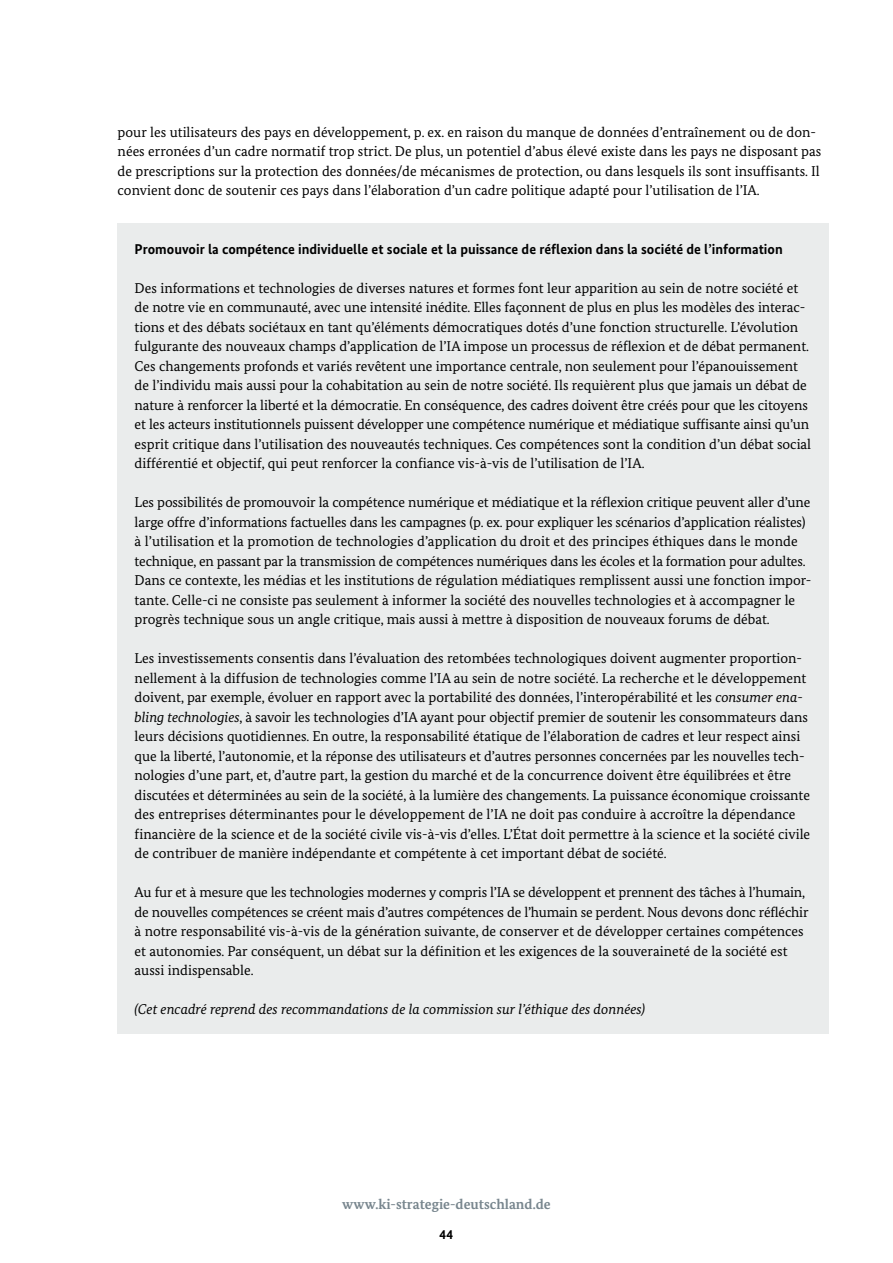
<style>
.page{position:relative;width:893px;height:1263px;background:#fff}
.page>*{position:absolute;margin:0;border:0;box-sizing:border-box;transform-origin:0 0}
.t1{font:14.25px/19.5px "Bundes Serif";color:#000}
.t2{font:700 14.25px "Bundes Sans";color:#000}
.t3{font:italic 14.25px "Bundes Serif";color:#000}
.t4{font:700 14.25px "Bundes Serif";color:#78868e}
.t5{font:700 13.5px "Bundes Sans";color:#000}
.s1{font-style:italic}
</style>
<div class="page">
<div style="left:118px;top:223px;width:711px;height:50px;background:#eaecec"></div>
<div style="left:118px;top:262px;width:711px;height:226px;background:#eaecec"></div>
<div style="left:118px;top:477px;width:711px;height:167px;background:#eaecec"></div>
<div style="left:118px;top:633px;width:711px;height:245px;background:#eaecec"></div>
<div style="left:118px;top:867px;width:711px;height:128px;background:#eaecec"></div>
<div style="left:118px;top:984px;width:711px;height:50px;background:#eaecec"></div>
<p class="t1" style="left:118px;top:122px;width:705px">pour les utilisateurs des pays en développement, p. ex. en raison du manque de données d’entraînement ou de don&shy;nées erronées d’un cadre normatif trop strict. De plus, un potentiel d’abus élevé existe dans les pays ne disposant pas de prescriptions sur la protection des données/de mécanismes de protection, ou dans lesquels ils sont insuffisants. Il convient donc de soutenir ces pays dans l’élaboration d’un cadre politique adapté pour l’utilisation de l’IA.</p>
<h4 class="t2" style="left:135px;top:240px;width:650px">Promouvoir la compétence individuelle et sociale et la puissance de réflexion dans la société de l’information</h4>
<p class="t1" style="left:135px;top:278px;width:678px">Des informations et technologies de diverses natures et formes font leur apparition au sein de notre société et de notre vie en communauté, avec une intensité inédite. Elles façonnent de plus en plus les modèles des interac&shy;tions et des débats sociétaux en tant qu’éléments démocratiques dotés d’une fonction structurelle. L’évolution fulgurante des nouveaux champs d’application de l’IA impose un processus de réflexion et de débat permanent.<br>Ces changements profonds et variés revêtent une importance centrale, non seulement pour l’épanouissement de l’individu mais aussi pour la cohabitation au sein de notre société. Ils requièrent plus que jamais un débat de nature à renforcer la liberté et la démocratie. En conséquence, des cadres doivent être créés pour que les citoyens et les acteurs institutionnels puissent développer une compétence numérique et médiatique suffisante ainsi qu’un esprit critique dans l’utilisation des nouveautés techniques. Ces compétences sont la condition d’un débat social différentié et objectif, qui peut renforcer la confiance vis-à-vis de l’utilisation de l’IA.</p>
<p class="t1" style="left:135px;top:492px;width:678px">Les possibilités de promouvoir la compétence numérique et médiatique et la réflexion critique peuvent aller d’une large offre d’informations factuelles dans les campagnes (p. ex. pour expliquer les scénarios d’application réalistes) à l’utilisation et la promotion de technologies d’application du droit et des principes éthiques dans le monde technique, en passant par la transmission de compétences numériques dans les écoles et la formation pour adultes.<br>Dans ce contexte, les médias et les institutions de régulation médiatiques remplissent aussi une fonction impor&shy;tante. Celle-ci ne consiste pas seulement à informer la société des nouvelles technologies et à accompagner le progrès technique sous un angle critique, mais aussi à mettre à disposition de nouveaux forums de débat.</p>
<p class="t1" style="left:135px;top:648px;width:677px">Les investissements consentis dans l’évaluation des retombées technologiques doivent augmenter proportion&shy;nellement à la diffusion de technologies comme l’IA au sein de notre société. La recherche et le développement doivent, par exemple, évoluer en rapport avec la portabilité des données, l’interopérabilité et les <span class="s1">consumer ena&shy;bling technologies</span>, à savoir les technologies d’IA ayant pour objectif premier de soutenir les consommateurs dans leurs décisions quotidiennes. En outre, la responsabilité étatique de l’élaboration de cadres et leur respect ainsi que la liberté, l’autonomie, et la réponse des utilisateurs et d’autres personnes concernées par les nouvelles tech&shy;nologies d’une part, et, d’autre part, la gestion du marché et de la concurrence doivent être équilibrées et être discutées et déterminées au sein de la société, à la lumière des changements. La puissance économique croissante des entreprises déterminantes pour le développement de l’IA ne doit pas conduire à accroître la dépendance financière de la science et de la société civile vis-à-vis d’elles. L’État doit permettre à la science et la société civile de contribuer de manière indépendante et compétente à cet important débat de société.</p>
<p class="t1" style="left:135px;top:882px;width:675px">Au fur et à mesure que les technologies modernes y compris l’IA se développent et prennent des tâches à l’humain, de nouvelles compétences se créent mais d’autres compétences de l’humain se perdent. Nous devons donc réfléchir à notre responsabilité vis-à-vis de la génération suivante, de conserver et de développer certaines compétences et autonomies. Par conséquent, un débat sur la définition et les exigences de la souveraineté de la société est aussi indispensable.</p>
<p class="t3" style="left:135px;top:1000px;width:512px">(Cet encadré reprend des recommandations de la commission sur l’éthique des données)</p>
<p class="t4" style="left:342px;top:1195px;width:210px">www.ki-strategie-deutschland.de</p>
<p class="t5" style="left:440px;top:1226px;width:15px">44</p>
</div>
